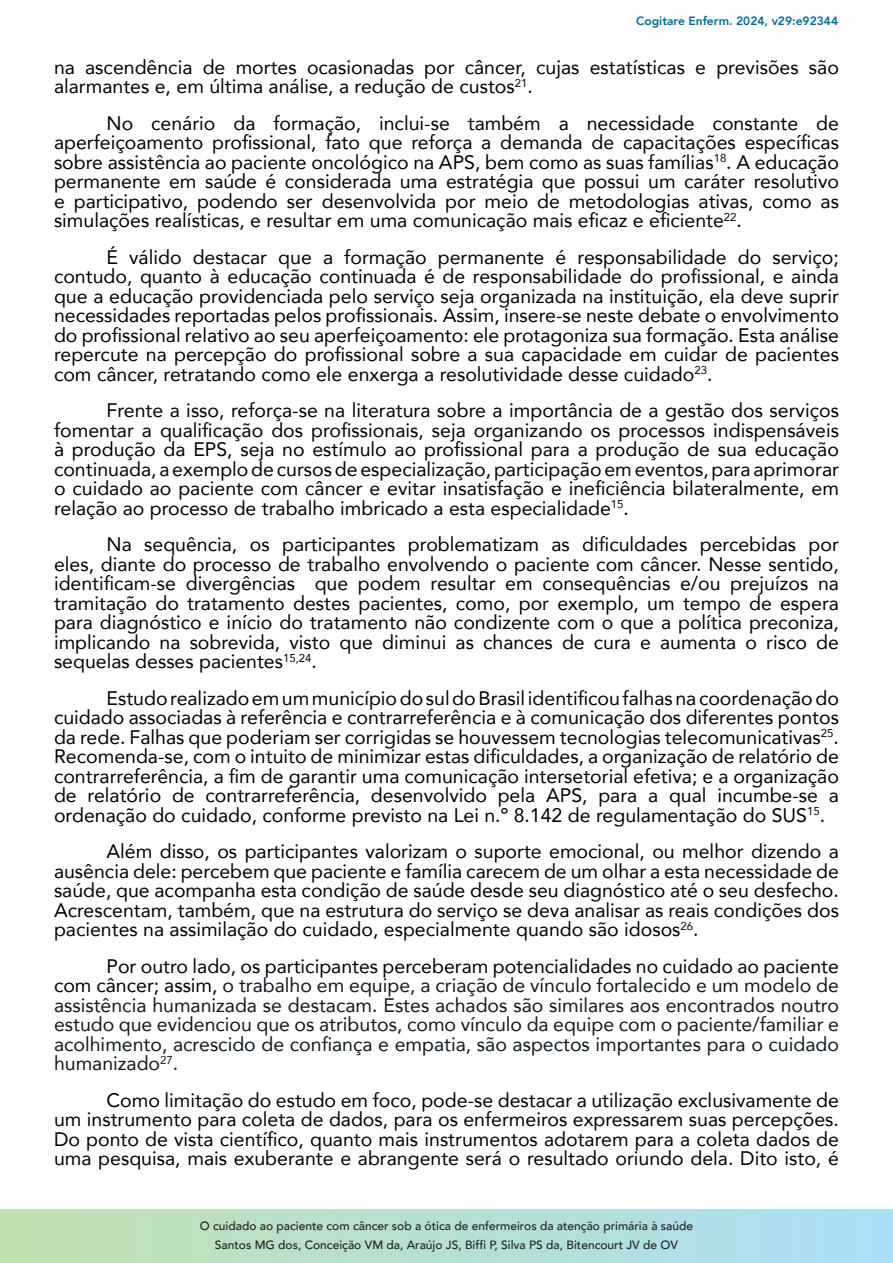
<style>
.page{position:relative;width:893px;height:1263px;background:#fff}
.page>*{position:absolute;margin:0;border:0;box-sizing:border-box;transform-origin:0 0}
.t1{font:19.5px/19.5px "Avenir";color:#000001;text-align:justify}
.t2{font:19.5px/19.5px "Avenir";color:#11181e;text-align:justify}
.t3{font:500 12px/18.6px "Avenir";color:#231f20;text-align:center}
.t4{font:800 12px "Avenir";color:#006c95}
.s1{color:#000001}
</style>
<div class="page">
<svg style="left:0;top:1209px;width:893px;height:54px;background:#b6dfd2"></svg>
<p class="t4" style="left:636px;top:10px;width:203px">Cogitare Enferm. 2024, v29:e92344</p>
<p class="t1" style="left:54px;top:56px;width:786px">na ascendência de mortes ocasionadas por câncer, cujas estatísticas e previsões são alarmantes e, em última análise, a redução de custos<sup>21</sup>.</p>
<p class="t1" style="left:54px;top:112px;width:786px;text-indent:52px">No cenário da formação, inclui-se também a necessidade constante de aperfeiçoamento profissional, fato que reforça a demanda de capacitações específicas sobre assistência ao paciente oncológico na APS, bem como as suas famílias<sup>18</sup>. A educação permanente em saúde é considerada uma estratégia que possui um caráter resolutivo e participativo, podendo ser desenvolvida por meio de metodologias ativas, como as simulações realísticas, e resultar em uma comunicação mais eficaz e eficiente<sup>22</sup>.</p>
<p class="t1" style="left:54px;top:246px;width:786px;text-indent:52px">É válido destacar que a formação permanente é responsabilidade do serviço; contudo, quanto à educação continuada é de responsabilidade do profissional, e ainda que a educação providenciada pelo serviço seja organizada na instituição, ela deve suprir necessidades reportadas pelos profissionais. Assim, insere-se neste debate o envolvimento do profissional relativo ao seu aperfeiçoamento: ele protagoniza sua formação. Esta análise repercute na percepção do profissional sobre a sua capacidade em cuidar de pacientes com câncer, retratando como ele enxerga a resolutividade desse cuidado<sup>23</sup>.</p>
<p class="t1" style="left:54px;top:400px;width:786px;text-indent:52px">Frente a isso, reforça-se na literatura sobre a importância de a gestão dos serviços fomentar a qualificação dos profissionais, seja organizando os processos indispensáveis à produção da EPS, seja no estímulo ao profissional para a produção de sua educação continuada, a exemplo de cursos de especialização, participação em eventos, para aprimorar o cuidado ao paciente com câncer e evitar insatisfação e ineficiência bilateralmente, em relação ao processo de trabalho imbricado a esta especialidade<sup>15</sup>.</p>
<p class="t1" style="left:54px;top:534px;width:786px;text-indent:52px">Na sequência, os participantes problematizam as dificuldades percebidas por eles, diante do processo de trabalho envolvendo o paciente com câncer. Nesse sentido, identificam-se divergências que podem resultar em consequências e/ou prejuízos na tramitação do tratamento destes pacientes, como, por exemplo, um tempo de espera para diagnóstico e início do tratamento não condizente com o que a política preconiza, implicando na sobrevida, visto que diminui as chances de cura e aumenta o risco de sequelas desses pacientes<sup>15,24</sup>.</p>
<p class="t1" style="left:54px;top:687px;width:786px;text-indent:53px">Estudo realizado em um município do sul do Brasil identificou falhas na coordenação do cuidado associadas à referência e contrarreferência e à comunicação dos diferentes pontos da rede. Falhas que poderiam ser corrigidas se houvessem tecnologias telecomunicativas<sup>25</sup>.<br>Recomenda-se, com o intuito de minimizar estas dificuldades, a organização de relatório de contrarreferência, a fim de garantir uma comunicação intersetorial efetiva; e a organização de relatório de contrarreferência, desenvolvido pela APS, para a qual incumbe-se a ordenação do cuidado, conforme previsto na Lei n.º 8.142 de regulamentação do SUS<sup>15</sup>.</p>
<p class="t1" style="left:54px;top:841px;width:786px;text-indent:52px">Além disso, os participantes valorizam o suporte emocional, ou melhor dizendo a ausência dele: percebem que paciente e família carecem de um olhar a esta necessidade de saúde, que acompanha esta condição de saúde desde seu diagnóstico até o seu desfecho.<br>Acrescentam, também, que na estrutura do serviço se deva analisar as reais condições dos pacientes na assimilação do cuidado, especialmente quando são idosos<sup>26</sup>.</p>
<p class="t2" style="left:54px;top:955px;width:786px;text-indent:52px"><span class="s1">Por outro lado, os participantes perceberam potencialidades no cuidado ao paciente com câncer; assim,</span> o trabalho em equipe, a criação de vínculo fortalecido e um modelo de assistência humanizada se destacam. Estes achados são similares aos encontrados noutro estudo que evidenciou que os atributos, como vínculo da equipe com o paciente/familiar e acolhimento, acrescido de confiança e empatia, são aspectos importantes para o cuidado humanizado<sup>27</sup>.</p>
<p class="t1" style="left:54px;top:1089px;width:786px;text-indent:52px">Como limitação do estudo em foco, pode-se destacar a utilização exclusivamente de um instrumento para coleta de dados, para os enfermeiros expressarem suas percepções.<br>Do ponto de vista científico, quanto mais instrumentos adotarem para a coleta dados de uma pesquisa, mais exuberante e abrangente será o resultado oriundo dela. Dito isto, é</p>
<p class="t3" style="left:200px;top:1216px;width:495px">O cuidado ao paciente com câncer sob a ótica de enfermeiros da atenção primária à saúde<br>Santos MG dos, Conceição VM da, Araújo JS, Biffi P, Silva PS da, Bitencourt JV de OV</p>
</div>
